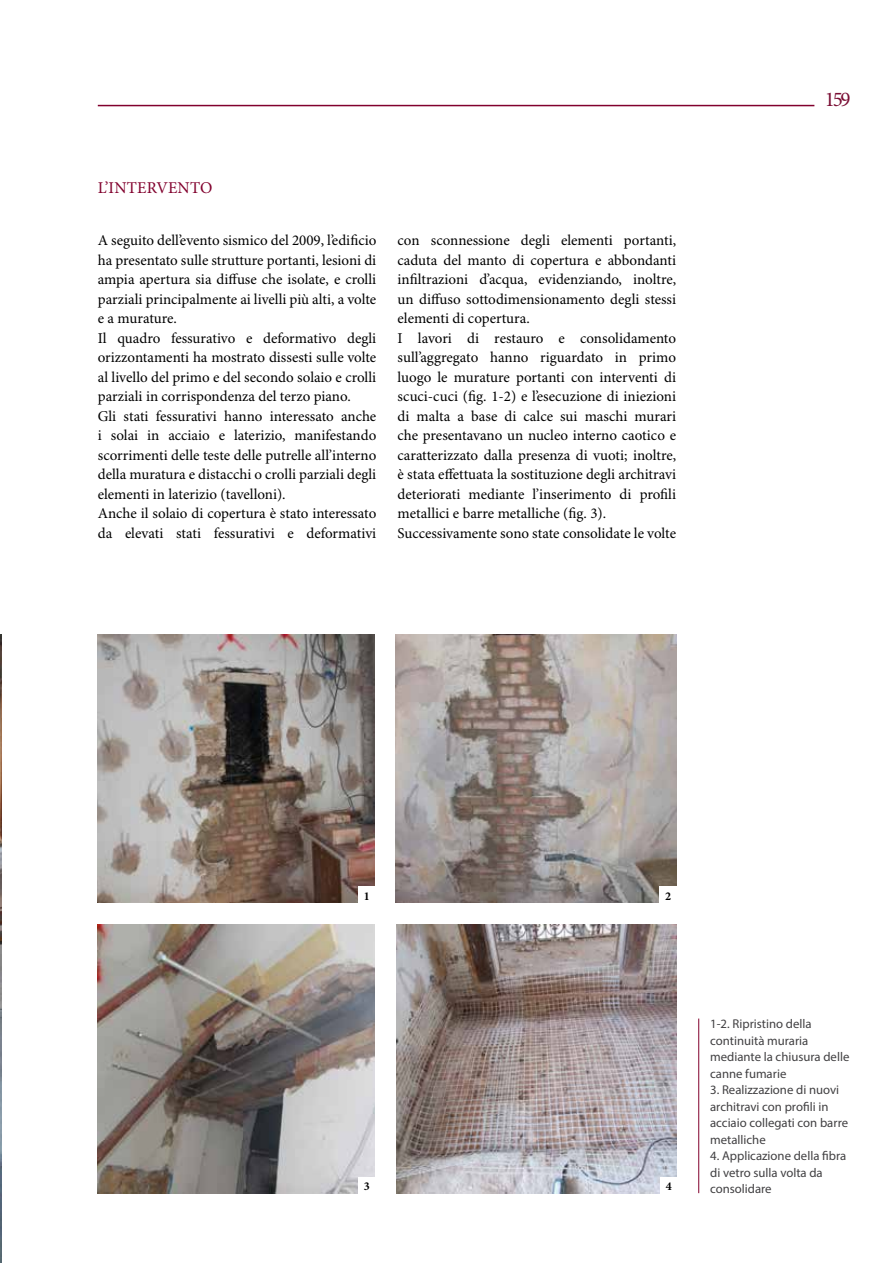
<style>
.page{position:relative;width:893px;height:1263px;background:#fff}
.page>*{position:absolute;margin:0;border:0;box-sizing:border-box;transform-origin:0 0}
.t1{font:21px "Minion Pro";color:#7a0e34}
.t2{font:16.5px "Minion Pro";letter-spacing:.01em;color:#81002d}
.t3{font:15px/19.5px "Minion Pro";color:#000}
.t4{font:12.75px/16.5px "Myriad Pro";color:#414042}
.t5{font:700 12px "Minion Pro";color:#000}
</style>
<div class="page">
<img style="left:0;top:635px;width:1px;height:628px">
<img style="left:396px;top:924px;width:280px;height:269px">
<img style="left:98px;top:635px;width:276px;height:268px">
<img style="left:98px;top:924px;width:276px;height:269px">
<img style="left:395px;top:635px;width:281px;height:268px">
<div style="left:358px;top:887px;width:17px;height:17px;background:#fff"></div>
<div style="left:358px;top:1177px;width:17px;height:17px;background:#fff"></div>
<div style="left:659px;top:887px;width:17px;height:17px;background:#fff"></div>
<div style="left:660px;top:1177px;width:17px;height:17px;background:#fff"></div>
<hr style="left:698px;top:1018px;width:1px;height:175px;background:#81002d">
<hr style="left:98px;top:105px;width:716px;height:1px;background:#81002d">
<p class="t2" style="left:98px;top:178px;width:116px">L’INTERVENTO</p>
<p class="t3" style="left:98px;top:231px;width:280px">A seguito dell’evento sismico del 2009, l’edificio ha presentato sulle strutture portanti, lesioni di ampia apertura sia diffuse che isolate, e crolli parziali principalmente ai livelli più alti, a volte e a murature.<br>Il quadro fessurativo e deformativo degli orizzontamenti ha mostrato dissesti sulle volte al livello del primo e del secondo solaio e crolli parziali in corrispondenza del terzo piano.<br>Gli stati fessurativi hanno interessato anche i solai in acciaio e laterizio, manifestando scorrimenti delle teste delle putrelle all’interno della muratura e distacchi o crolli parziali degli elementi in laterizio (tavelloni).<br>Anche il solaio di copertura è stato interessato da elevati stati fessurativi e deformativi</p>
<p class="t3" style="left:398px;top:231px;width:280px">con sconnessione degli elementi portanti, caduta del manto di copertura e abbondanti infiltrazioni d’acqua, evidenziando, inoltre, un diffuso sottodimensionamento degli stessi elementi di copertura.<br>I lavori di restauro e consolidamento sull’aggregato hanno riguardato in primo luogo le murature portanti con interventi di scuci-cuci (fig. 1-2) e l’esecuzione di iniezioni di malta a base di calce sui maschi murari che presentavano un nucleo interno caotico e caratterizzato dalla presenza di vuoti; inoltre, è stata effettuata la sostituzione degli architravi deteriorati mediante l’inserimento di profili metallici e barre metalliche (fig. 3).<br>Successivamente sono state consolidate le volte</p>
<h1 class="t1" style="left:825px;top:87px;width:27px">159</h1>
<p class="t5" style="left:364px;top:887px;width:7px">1</p>
<p class="t5" style="left:364px;top:1178px;width:7px">3</p>
<p class="t5" style="left:665px;top:887px;width:7px">2</p>
<p class="t5" style="left:666px;top:1178px;width:7px">4</p>
<p class="t4" style="left:710px;top:1015px;width:141px">1-2. Ripristino della continuità muraria mediante la chiusura delle canne fumarie</p>
<p class="t4" style="left:710px;top:1081px;width:139px">3. Realizzazione di nuovi architravi con profili in acciaio collegati con barre metalliche</p>
<p class="t4" style="left:710px;top:1147px;width:138px">4. Applicazione della fibra di vetro sulla volta da consolidare</p>
</div>
